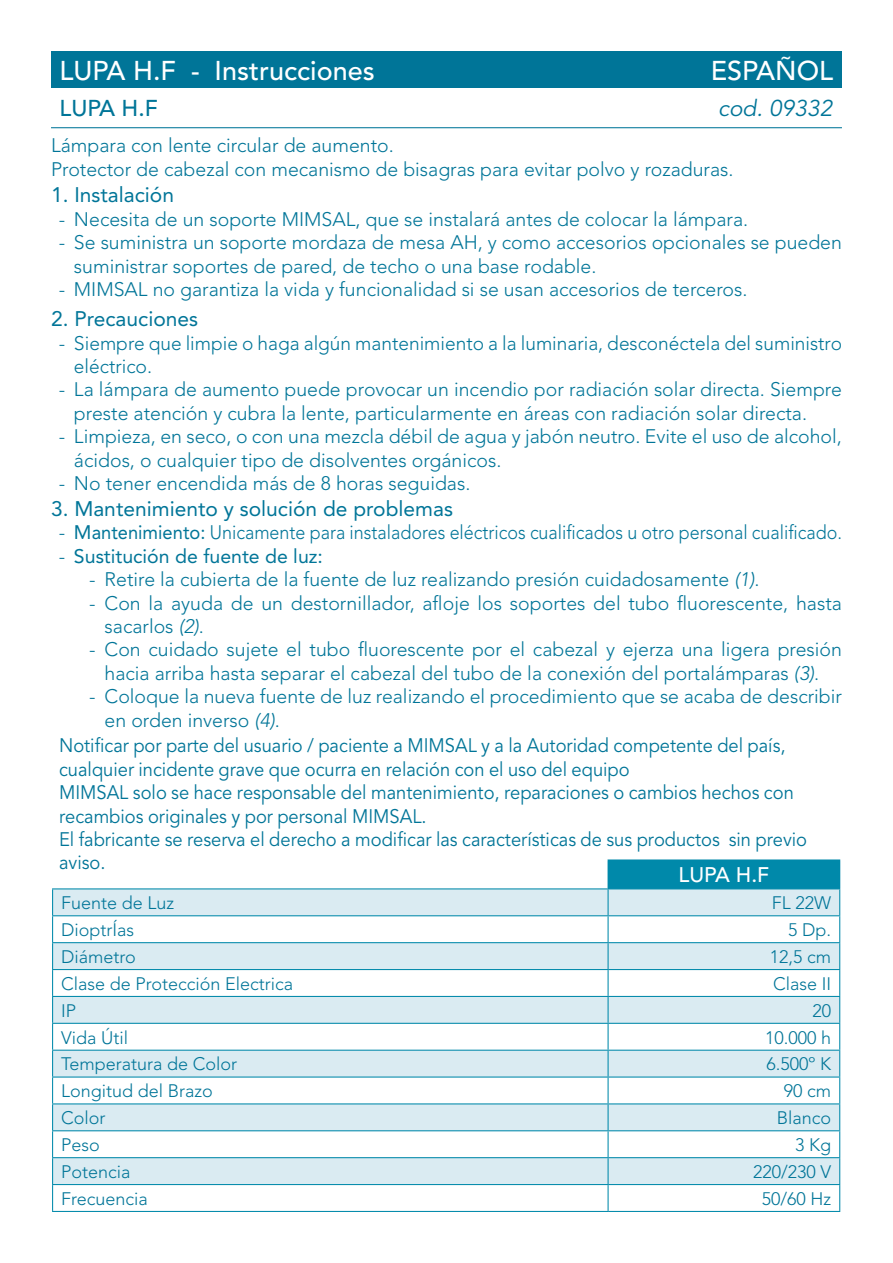
<style>
.page{position:relative;width:893px;height:1263px;background:#fff}
.page>*{position:absolute;margin:0;border:0;box-sizing:border-box;transform-origin:0 0}
.t1{font:500 27px "Avenir LT Std";color:#fff}
.t2{font:italic 22.8px "Avenir LT Std";color:#007598}
.t3{font:500 22.8px "Avenir LT Std";color:#007598}
.t4{font:21px "Avenir LT Std";color:#007598}
.t5{font:500 21px "Avenir LT Std";color:#fff}
.t6{font:300 19.5px/23.4px "Avenir LT Std";color:#007598}
.t7{font:19.5px/23.4px "Avenir LT Std";color:#007598;scale:.94 1}
.t8{font:19.5px "Avenir LT Std";color:#007598}
.t9{font:300 18px "Avenir LT Std";color:#007598}
.s1{font-weight:400}
.s2{font-weight:300}
.s3{font-style:italic}
</style>
<div class="page">
<div style="left:51px;top:51px;width:791px;height:37px;background:#007598"></div>
<div style="left:608px;top:860px;width:232px;height:29px;background:#0089aa"></div>
<svg style="left:53px;top:889px;width:786px;height:295px;fill:#daebf2"></svg>
<hr style="left:608px;top:915px;width:232px;height:1px;background:#0089aa">
<hr style="left:608px;top:942px;width:232px;height:1px;background:#0089aa">
<hr style="left:608px;top:969px;width:232px;height:1px;background:#0089aa">
<hr style="left:608px;top:996px;width:232px;height:1px;background:#0089aa">
<hr style="left:608px;top:1023px;width:232px;height:1px;background:#0089aa">
<hr style="left:608px;top:1050px;width:232px;height:1px;background:#0089aa">
<hr style="left:608px;top:1076px;width:232px;height:1px;background:#0089aa">
<hr style="left:608px;top:1103px;width:232px;height:1px;background:#0089aa">
<hr style="left:608px;top:1130px;width:232px;height:1px;background:#0089aa">
<hr style="left:608px;top:1157px;width:232px;height:1px;background:#0089aa">
<hr style="left:608px;top:1184px;width:232px;height:1px;background:#0089aa">
<hr style="left:608px;top:1211px;width:232px;height:1px;background:#0089aa">
<hr style="left:52px;top:915px;width:556px;height:1px;background:#0089aa">
<hr style="left:52px;top:942px;width:556px;height:1px;background:#0089aa">
<hr style="left:52px;top:969px;width:556px;height:1px;background:#0089aa">
<hr style="left:52px;top:996px;width:556px;height:1px;background:#0089aa">
<hr style="left:52px;top:1023px;width:556px;height:1px;background:#0089aa">
<hr style="left:52px;top:1050px;width:556px;height:1px;background:#0089aa">
<hr style="left:52px;top:1076px;width:556px;height:1px;background:#0089aa">
<hr style="left:52px;top:1103px;width:556px;height:1px;background:#0089aa">
<hr style="left:52px;top:1130px;width:556px;height:1px;background:#0089aa">
<hr style="left:52px;top:1157px;width:556px;height:1px;background:#0089aa">
<hr style="left:52px;top:1184px;width:556px;height:1px;background:#0089aa">
<svg style="left:52px;top:889px;width:1px;height:322px"></svg>
<hr style="left:52px;top:1211px;width:556px;height:1px;background:#0089aa">
<hr style="left:52px;top:888px;width:556px;height:1px;background:#0089aa">
<hr style="left:608px;top:859px;width:232px;height:1px;background:#0089aa">
<svg style="left:608px;top:889px;width:1px;height:322px"></svg>
<svg style="left:839px;top:889px;width:1px;height:322px"></svg>
<hr style="left:51px;top:127px;width:791px;height:1px;background:#007598">
<h1 class="t1" style="left:60px;top:55px;width:317px">LUPA H.F - Instrucciones</h1>
<h1 class="t1" style="left:711px;top:55px;width:124px">ESPAÑOL</h1>
<p class="t3" style="left:60px;top:95px;width:100px">LUPA H.F</p>
<p class="t2" style="left:718px;top:95px;width:116px">cod. 09332</p>
<p class="t6" style="left:51px;top:133px;width:684px;line-height:24.3px">Lámpara con lente circular de aumento.<br>Protector de cabezal con mecanismo de bisagras para evitar polvo y rozaduras.</p>
<p class="t4" style="left:51px;top:183px;width:124px">1. Instalación</p>
<p class="t6" style="left:59px;top:208px;width:691px">- Necesita de un soporte MIMSAL, que se instalará antes de colocar la lámpara.</p>
<p class="t6" style="left:74px;top:231px;width:769px;text-indent:-15px">- Se suministra un soporte mordaza de mesa AH, y como accesorios opcionales se pueden suministrar soportes de pared, de techo o una base rodable.</p>
<p class="t6" style="left:59px;top:278px;width:690px">- MIMSAL no garantiza la vida y funcionalidad si se usan accesorios de terceros.</p>
<p class="t4" style="left:51px;top:307px;width:149px">2. Precauciones</p>
<p class="t6" style="left:74px;top:331px;width:769px;text-indent:-15px">- Siempre que limpie o haga algún mantenimiento a la luminaria, desconéctela del suministro eléctrico.</p>
<p class="t6" style="left:74px;top:378px;width:769px;text-indent:-15px">- La lámpara de aumento puede provocar un incendio por radiación solar directa. Siempre preste atención y cubra la lente, particularmente en áreas con radiación solar directa.</p>
<p class="t6" style="left:74px;top:425px;width:769px;text-indent:-15px">- Limpieza, en seco, o con una mezcla débil de agua y jabón neutro. Evite el uso de alcohol, ácidos, o cualquier tipo de disolventes orgánicos.</p>
<p class="t6" style="left:59px;top:472px;width:413px">- No tener encendida más de 8 horas seguidas.</p>
<p class="t4" style="left:51px;top:496px;width:403px">3. Mantenimiento y solución de problemas</p>
<p class="t6" style="left:59px;top:521px;width:785px">- <span class="s1">Mantenimiento:</span> Unicamente para instaladores eléctricos cualificados u otro personal cualificado.</p>
<p class="t8" style="left:59px;top:545px;width:266px"><span class="s2">-</span> Sustitución de fuente de luz:</p>
<p class="t6" style="left:89px;top:568px;width:672px">- Retire la cubierta de la fuente de luz realizando presión cuidadosamente <span class="s3">(1)</span>.</p>
<p class="t6" style="left:105px;top:591px;width:739px;text-indent:-15px">- Con la ayuda de un destornillador, afloje los soportes del tubo fluorescente, hasta sacarlos <span class="s3">(2)</span>.</p>
<p class="t6" style="left:89px;top:638px;width:754px;text-align:center">- Con cuidado sujete el tubo fluorescente por el cabezal y ejerza una ligera presión hacia arriba hasta separar el cabezal del tubo de la conexión del portalámparas <span class="s3">(3)</span>.</p>
<p class="t6" style="left:105px;top:685px;width:739px;text-indent:-15px">- Coloque la nueva fuente de luz realizando el procedimiento que se acaba de describir en orden inverso <span class="s3">(4)</span>.</p>
<p class="t7" style="left:59px;top:734px;width:797px">Notificar por parte del usuario / paciente a MIMSAL y a la Autoridad competente del país, cualquier incidente grave que ocurra en relación con el uso del equipo<br>MIMSAL solo se hace responsable del mantenimiento, reparaciones o cambios hechos con recambios originales y por personal MIMSAL.<br>El fabricante se reserva el derecho a modificar las características de sus productos sin previo aviso.</p>
<p class="t5" style="left:679px;top:863px;width:92px">LUPA H.F</p>
<p class="t9" style="left:61px;top:892px;width:115px">Fuente de Luz</p>
<p class="t9" style="left:772px;top:892px;width:61px">FL 22W</p>
<p class="t9" style="left:61px;top:919px;width:75px">DioptrÍas</p>
<p class="t9" style="left:788px;top:919px;width:45px">5 Dp.</p>
<p class="t9" style="left:61px;top:946px;width:76px">Diámetro</p>
<p class="t9" style="left:770px;top:946px;width:63px">12,5 cm</p>
<p class="t9" style="left:61px;top:973px;width:234px">Clase de Protección Electrica</p>
<p class="t9" style="left:773px;top:973px;width:60px">Clase II</p>
<p class="t9" style="left:61px;top:1000px;width:17px">IP</p>
<p class="t9" style="left:812px;top:1000px;width:20px">20</p>
<p class="t9" style="left:61px;top:1027px;width:69px">Vida Útil</p>
<p class="t9" style="left:765px;top:1027px;width:68px">10.000 h</p>
<p class="t9" style="left:61px;top:1054px;width:178px">Temperatura de Color</p>
<p class="t9" style="left:766px;top:1054px;width:66px">6.500º K</p>
<p class="t9" style="left:61px;top:1080px;width:153px">Longitud del Brazo</p>
<p class="t9" style="left:784px;top:1080px;width:49px">90 cm</p>
<p class="t9" style="left:61px;top:1107px;width:46px">Color</p>
<p class="t9" style="left:777px;top:1107px;width:56px">Blanco</p>
<p class="t9" style="left:61px;top:1134px;width:40px">Peso</p>
<p class="t9" style="left:795px;top:1134px;width:38px">3 Kg</p>
<p class="t9" style="left:61px;top:1161px;width:71px">Potencia</p>
<p class="t9" style="left:753px;top:1161px;width:80px">220/230 V</p>
<p class="t9" style="left:61px;top:1188px;width:88px">Frecuencia</p>
<p class="t9" style="left:762px;top:1188px;width:71px">50/60 Hz</p>
</div>
